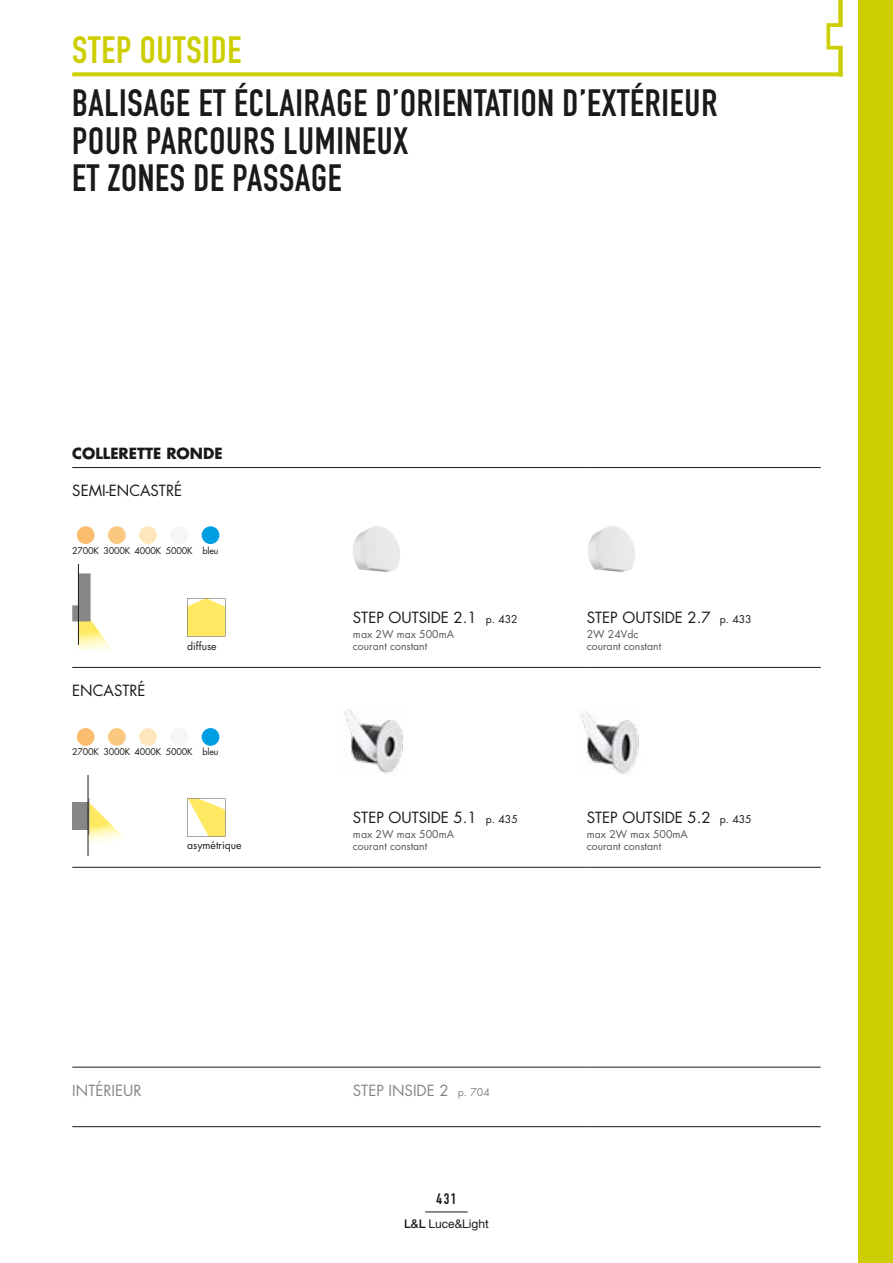
<style>
.page{position:relative;width:893px;height:1263px;background:#fff}
.page>*{position:absolute;margin:0;border:0;box-sizing:border-box;transform-origin:0 0}
.t1{font:37.5px/37.5px "DIN Engschrift";letter-spacing:.02em;color:#1a1a18}
.t2{font:37.5px "DIN Engschrift";letter-spacing:.02em;color:#ccce00}
.t3{font:15px "Futura";color:#1a1a18}
.t4{font:15px "Futura";color:#878786}
.t5{font:700 15px "Futura";color:#1a1a18}
.t6{font:15px "DIN Engschrift";color:#1a1a18}
.t7{font:12px "Helvetica Neue";color:#1a1a18}
.t8{font:10.5px/12px "Futura";color:#565656}
.t9{font:10.5px "Futura";color:#1a1a18}
.t10{font:9px "Futura";letter-spacing:-.025em;color:#1a1a18}
.s1{font-size:10.5px}
.s2{font-weight:500}
</style>
<div class="page">
<hr style="left:425px;top:1212px;width:43px;height:1px;background:#1a1a18">
<img style="left:353px;top:526px;width:47px;height:46px">
<img style="left:588px;top:526px;width:47px;height:46px">
<img style="left:345px;top:709px;width:58px;height:65px">
<img style="left:579px;top:709px;width:60px;height:65px">
<svg style="left:89px;top:801px;width:35px;height:42px"></svg>
<div style="left:72px;top:803px;width:17px;height:27px;background:#878786"></div>
<hr style="left:88px;top:775px;width:1px;height:81px;background:#1a1a18">
<svg style="left:72px;top:573px;width:40px;height:77px"></svg>
<hr style="left:78px;top:564px;width:1px;height:81px;background:#1a1a18">
<div style="left:859px;top:0;width:34px;height:1263px;background:#ccce00"></div>
<svg style="left:826px;top:0;width:17px;height:77px"></svg>
<svg style="left:72px;top:72px;width:770px;height:4px;background:#cfd114"></svg>
<svg style="left:187px;top:598px;width:38px;height:39px"></svg>
<svg style="left:187px;top:798px;width:38px;height:39px"></svg>
<hr style="left:72px;top:467px;width:281px;height:1px;background:#1a1a18">
<hr style="left:353px;top:467px;width:234px;height:1px;background:#1a1a18">
<hr style="left:587px;top:467px;width:234px;height:1px;background:#1a1a18">
<hr style="left:353px;top:867px;width:234px;height:1px;background:#1a1a18">
<hr style="left:587px;top:867px;width:234px;height:1px;background:#1a1a18">
<hr style="left:353px;top:1067px;width:234px;height:1px;background:#1a1a18">
<hr style="left:587px;top:1067px;width:234px;height:1px;background:#1a1a18">
<hr style="left:353px;top:1126px;width:234px;height:1px;background:#1a1a18">
<hr style="left:587px;top:1126px;width:234px;height:1px;background:#1a1a18">
<hr style="left:72px;top:667px;width:281px;height:1px;background:#1a1a18">
<hr style="left:353px;top:667px;width:234px;height:1px;background:#1a1a18">
<hr style="left:587px;top:667px;width:234px;height:1px;background:#1a1a18">
<hr style="left:72px;top:867px;width:281px;height:1px;background:#1a1a18">
<hr style="left:72px;top:1067px;width:281px;height:1px;background:#1a1a18">
<hr style="left:72px;top:1126px;width:281px;height:1px;background:#1a1a18">
<div style="left:77px;top:728px;width:18px;height:18px;background:#fabc6d;border-radius:50%"></div>
<div style="left:139px;top:728px;width:18px;height:18px;background:#ffe6bc;border-radius:50%"></div>
<div style="left:108px;top:728px;width:18px;height:18px;background:#fbc882;border-radius:50%"></div>
<div style="left:170px;top:728px;width:18px;height:18px;background:#f6f6f6;border-radius:50%"></div>
<div style="left:202px;top:728px;width:17px;height:18px;background:#009ee3;border-radius:50%"></div>
<div style="left:77px;top:526px;width:18px;height:18px;background:#fabc6d;border-radius:50%"></div>
<div style="left:139px;top:526px;width:18px;height:18px;background:#ffe6bc;border-radius:50%"></div>
<div style="left:108px;top:526px;width:18px;height:18px;background:#fbc882;border-radius:50%"></div>
<div style="left:170px;top:526px;width:18px;height:18px;background:#f6f6f6;border-radius:50%"></div>
<div style="left:202px;top:526px;width:17px;height:18px;background:#009ee3;border-radius:50%"></div>
<h1 class="t2" style="left:72px;top:28px;width:171px">STEP OUTSIDE</h1>
<h1 class="t1" style="left:72px;top:84px;width:646px">BALISAGE ET ÉCLAIRAGE D’ORIENTATION D’EXTÉRIEUR<br>POUR PARCOURS LUMINEUX<br>ET ZONES DE PASSAGE</h1>
<h2 class="t5" style="left:72px;top:443px;width:152px">COLLERETTE RONDE</h2>
<h2 class="t3" style="left:72px;top:480px;width:111px">SEMI-ENCASTRÉ</h2>
<p class="t10" style="left:72px;top:544px;width:148px">2700K 3000K 4000K 5000K bleu</p>
<h2 class="t3" style="left:72px;top:680px;width:75px">ENCASTRÉ</h2>
<p class="t9" style="left:187px;top:639px;width:31px">diffuse</p>
<p class="t10" style="left:72px;top:746px;width:148px">2700K 3000K 4000K 5000K bleu</p>
<p class="t9" style="left:187px;top:838px;width:56px">asymétrique</p>
<h2 class="t3" style="left:353px;top:607px;width:166px">STEP OUTSIDE 2.1 <span class="s1">p. 432</span></h2>
<p class="t8" style="left:353px;top:628px;width:103px">max 2W max 500mA courant constant</p>
<h2 class="t3" style="left:353px;top:807px;width:166px">STEP OUTSIDE 5.1 <span class="s1">p. 435</span></h2>
<p class="t8" style="left:353px;top:828px;width:103px">max 2W max 500mA courant constant</p>
<h2 class="t3" style="left:587px;top:607px;width:166px">STEP OUTSIDE 2.7 <span class="s1">p. 433</span></h2>
<p class="t8" style="left:587px;top:628px;width:76px">2W 24Vdc courant constant</p>
<h2 class="t3" style="left:587px;top:807px;width:166px">STEP OUTSIDE 5.2 <span class="s1">p. 435</span></h2>
<p class="t8" style="left:587px;top:828px;width:103px">max 2W max 500mA courant constant</p>
<h2 class="t4" style="left:72px;top:1080px;width:71px">INTÉRIEUR</h2>
<h2 class="t4" style="left:353px;top:1080px;width:138px">STEP INSIDE 2 <span class="s1">p. 704</span></h2>
<h2 class="t6" style="left:437px;top:1189px;width:21px">431</h2>
<p class="t7" style="left:404px;top:1216px;width:86px"><span class="s2">L&amp;L</span> Luce&amp;Light</p>
</div>
